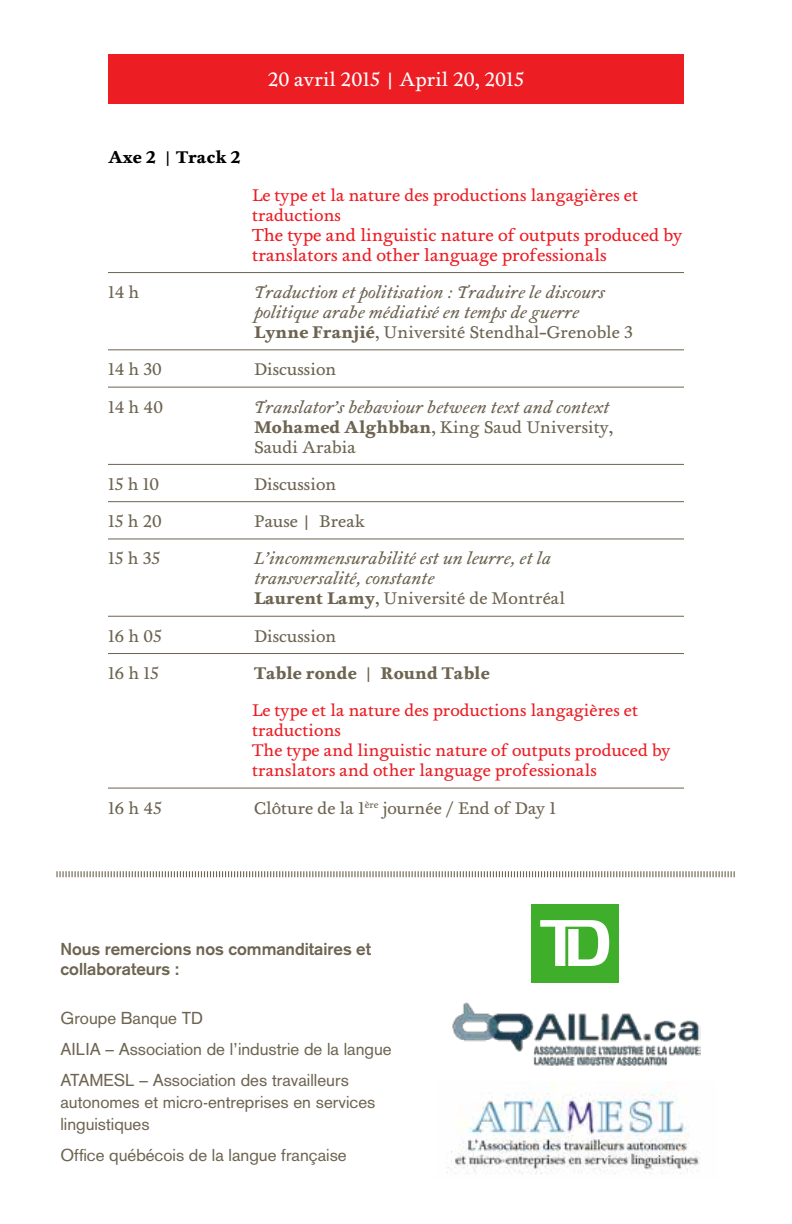
<style>
.page{position:relative;width:792px;height:1224px;background:#fff}
.page>*{position:absolute;margin:0;border:0;box-sizing:border-box;transform-origin:0 0}
.t1{font:20px "Foundry Wilson";color:#fff}
.t2{font:18px/20px "Foundry Wilson";color:#ed1d24}
.t3{font:italic 17.6px/20px "Foundry Wilson";color:#6d6451}
.t4{font:17.6px/20px "Foundry Wilson";color:#ed1d24}
.t5{font:17.6px "Foundry Wilson";color:#6d6451}
.t6{font:700 17.6px "Foundry Wilson";color:#6d6451}
.t7{font:700 17.6px "Foundry Wilson";color:#000}
.t8{font:17px/31px "Akzidenz Grotesk";color:#6d6451}
.t9{font:700 17px/20px "Akzidenz Grotesk";color:#6d6451}
.s1{font-weight:700;font-style:normal}
.s2{font-style:normal}
</style>
<div class="page">
<div style="left:108px;top:54px;width:576px;height:49px;background:#ed1d24"></div>
<hr style="left:108px;top:272px;width:576px;height:1px;background:#6d6451">
<hr style="left:108px;top:350px;width:576px;height:1px;background:#6d6451">
<hr style="left:108px;top:387px;width:576px;height:1px;background:#6d6451">
<hr style="left:108px;top:464px;width:576px;height:1px;background:#6d6451">
<hr style="left:108px;top:501px;width:576px;height:1px;background:#6d6451">
<hr style="left:108px;top:539px;width:576px;height:1px;background:#6d6451">
<hr style="left:108px;top:616px;width:576px;height:1px;background:#6d6451">
<hr style="left:108px;top:653px;width:576px;height:1px;background:#6d6451">
<hr style="left:108px;top:788px;width:576px;height:1px;background:#6d6451">
<img style="left:452px;top:1002px;width:249px;height:64px">
<img style="left:447px;top:1082px;width:253px;height:92px">
<div style="left:531px;top:904px;width:88px;height:79px;background:#3fae2a"></div>
<svg style="left:540px;top:920px;width:69px;height:46px"></svg>
<svg style="left:56px;top:871px;width:679px;height:7px"></svg>
<p class="t1" style="left:268px;top:68px;width:258px">20 avril 2015 | April 20, 2015</p>
<p class="t7" style="left:108px;top:147px;width:134px">Axe 2 | Track 2</p>
<p class="t4" style="left:252px;top:185px;width:388px">Le type et la nature des productions langagières et traductions</p>
<p class="t2" style="left:252px;top:225px;width:432px">The type and linguistic nature of outputs produced by translators and other language professionals</p>
<p class="t5" style="left:108px;top:282px;width:33px">14 h</p>
<p class="t3" style="left:254px;top:283px;width:380px">Traduction et politisation : Traduire le discours politique arabe médiatisé en temps de guerre<br><span class="s1">Lynne Franjié</span><span class="s2">, Université Stendhal-Grenoble 3</span></p>
<p class="t5" style="left:108px;top:359px;width:55px">14 h 30</p>
<p class="t5" style="left:254px;top:359px;width:84px">Discussion</p>
<p class="t5" style="left:108px;top:396px;width:57px">14 h 40</p>
<p class="t3" style="left:254px;top:397px;width:361px">Translator’s behaviour between text and context<br><span class="s1">Mohamed Alghbban</span><span class="s2">, King Saud University,<br>Saudi Arabia</span></p>
<p class="t5" style="left:108px;top:474px;width:53px">15 h 10</p>
<p class="t5" style="left:254px;top:474px;width:84px">Discussion</p>
<p class="t5" style="left:108px;top:511px;width:55px">15 h 20</p>
<p class="t5" style="left:254px;top:511px;width:113px">Pause | Break</p>
<p class="t5" style="left:108px;top:548px;width:54px">15 h 35</p>
<p class="t3" style="left:254px;top:549px;width:313px">L’incommensurabilité est un leurre, et la transversalité, constante<br><span class="s1">Laurent Lamy</span><span class="s2">, Université de Montréal</span></p>
<p class="t5" style="left:108px;top:626px;width:55px">16 h 05</p>
<p class="t5" style="left:254px;top:626px;width:84px">Discussion</p>
<p class="t5" style="left:108px;top:663px;width:53px">16 h 15</p>
<p class="t6" style="left:254px;top:663px;width:238px">Table ronde | Round Table</p>
<p class="t4" style="left:252px;top:701px;width:420px">Le type et la nature des productions langagières et traductions<br>The type and linguistic nature of outputs produced by translators and other language professionals</p>
<p class="t5" style="left:108px;top:797px;width:56px">16 h 45</p>
<p class="t5" style="left:254px;top:797px;width:304px">Clôture de la 1<sup>ère</sup> journée / End of Day 1</p>
<p class="t9" style="left:60px;top:939px;width:312px">Nous remercions nos commanditaires et collaborateurs :</p>
<p class="t8" style="left:60px;top:1002px;width:333px">Groupe Banque TD<br>AILIA – Association de l’industrie de la langue<br>ATAMESL – Association des travailleurs</p>
<p class="t8" style="left:60px;top:1091px;width:316px;line-height:22px">autonomes et micro-entreprises en services linguistiques</p>
<p class="t8" style="left:60px;top:1139px;width:288px">Office québécois de la langue française</p>
</div>
